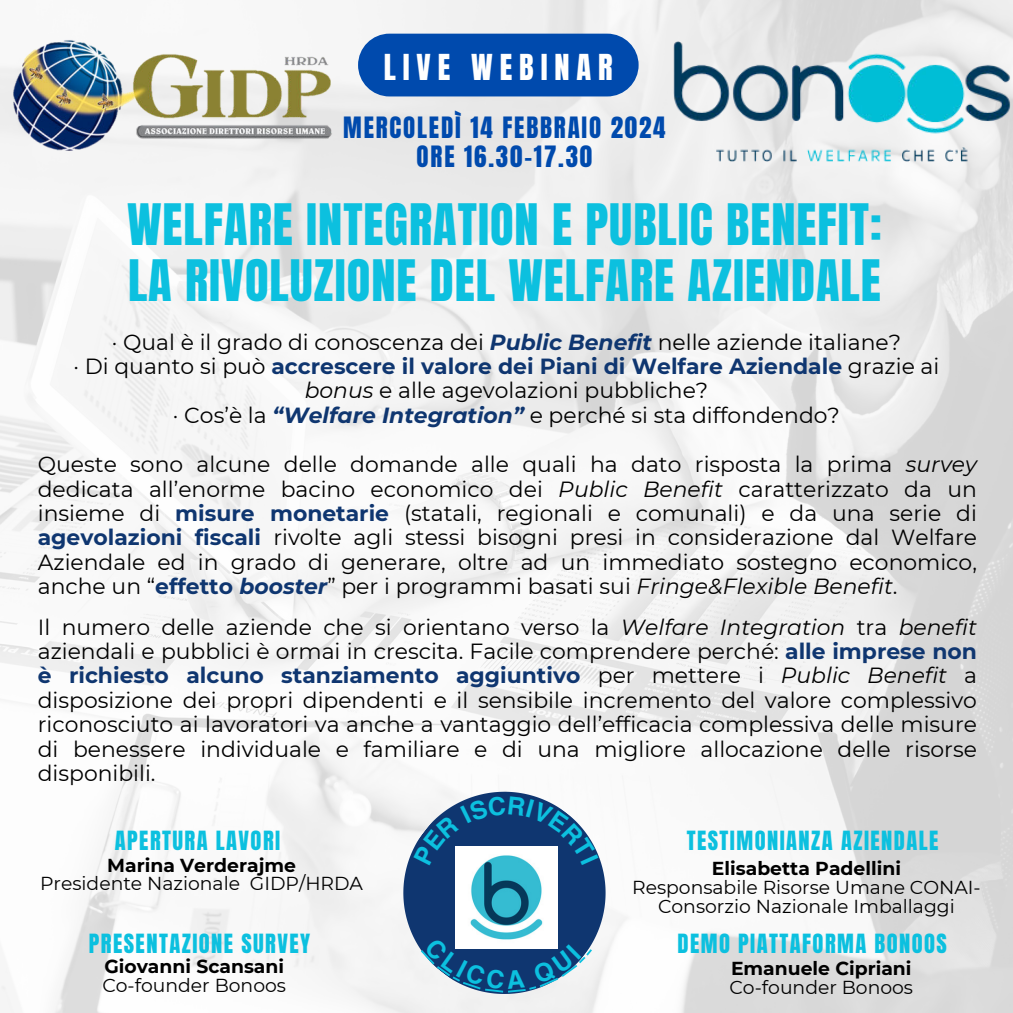
<style>
.page{position:relative;width:1013px;height:1013px;background:#fff}
.page>*{position:absolute;margin:0;border:0;box-sizing:border-box;transform-origin:0 0}
.t1{font:48.5px/55.2px "Anton";letter-spacing:.02em;color:#0cc0df}
.t2{font:30.38px "Anton";letter-spacing:.225em;color:#fff}
.t3{font:25px/29px "Anton";letter-spacing:.075em;color:#004aad;text-align:center}
.t4{font:22.5px "Anton";letter-spacing:.065em;color:#0cc0df}
.t5{font:21.88px/24.4px "Montserrat";color:#000;text-align:justify}
.t6{font:18.75px/18.8px "Montserrat";color:#000;text-align:center}
.t7{font:700 18.75px "Montserrat";color:#000}
.s1{font-weight:700;font-style:italic;color:#0f3670}
.s2{font-weight:700;color:#0f3670}
.s3{font-style:italic}
</style>
<div class="page">
<img style="left:0;top:0;width:1012px;height:1012px">
<div style="left:358px;top:34px;width:280px;height:62px;background:#004aad;border-radius:31px"></div>
<img style="left:0;top:37px;width:343px;height:119px">
<img style="left:672px;top:41px;width:339px;height:120px">
<svg style="left:403px;top:791px;width:202px;height:203px"></svg>
<h2 class="t2" style="left:384px;top:52px;width:230px">LIVE WEBINAR</h2>
<p class="t3" style="left:343px;top:114px;width:324px">MERCOLEDÌ 14 FEBBRAIO 2024<br>ORE 16.30-17.30</p>
<h1 class="t1" style="left:127px;top:201px;width:756px">WELFARE INTEGRATION E PUBLIC BENEFIT:<br>LA RIVOLUZIONE DEL WELFARE AZIENDALE</h1>
<p class="t5" style="left:74px;top:329px;width:867px;text-align:center">· Qual è il grado di conoscenza dei <span class="s1">Public Benefit</span> nelle aziende italiane?<br>· Di quanto si può <span class="s2">accrescere il valore dei Piani di Welfare Aziendale</span> grazie ai <span class="s3">bonus</span> e alle agevolazioni pubbliche?<br>· Cos’è la <span class="s1">“Welfare Integration”</span> e perché si sta diffondendo?</p>
<p class="t5" style="left:38px;top:451px;width:940px">Queste sono alcune delle domande alle quali ha dato risposta la prima <span class="s3">survey </span>dedicata all’enorme bacino economico dei <span class="s3">Public Benefit</span> caratterizzato da un insieme di <span class="s2">misure monetarie</span> (statali, regionali e comunali) e da una serie di <span class="s2">agevolazioni fiscali</span> rivolte agli stessi bisogni presi in considerazione dal Welfare Aziendale ed in grado di generare, oltre ad un immediato sostegno economico, anche un “<span class="s2">effetto</span> <span class="s1">booster</span>” per i programmi basati sui <span class="s3">Fringe&amp;Flexible Benefit</span>.</p>
<p class="t5" style="left:38px;top:614px;width:940px">Il numero delle aziende che si orientano verso la <span class="s3">Welfare Integration</span> tra <span class="s3">benefit </span>aziendali e pubblici è ormai in crescita. Facile comprendere perché: <span class="s2">alle imprese non è richiesto alcuno stanziamento aggiuntivo</span> per mettere i <span class="s3">Public Benefit</span> a disposizione dei propri dipendenti e il sensibile incremento del valore complessivo riconosciuto ai lavoratori va anche a vantaggio dell’efficacia complessiva delle misure di benessere individuale e familiare e di una migliore allocazione delle risorse disponibili.</p>
<p class="t4" style="left:115px;top:829px;width:167px">APERTURA LAVORI</p>
<p class="t4" style="left:686px;top:829px;width:253px">TESTIMONIANZA AZIENDALE</p>
<p class="t7" style="left:107px;top:851px;width:190px">Marina Verderajme</p>
<p class="t6" style="left:40px;top:873px;width:324px">Presidente Nazionale GIDP/HRDA</p>
<p class="t4" style="left:89px;top:932px;width:223px">PRESENTAZIONE SURVEY</p>
<p class="t7" style="left:104px;top:952px;width:181px">Giovanni Scansani</p>
<p class="t6" style="left:102px;top:974px;width:185px">Co-founder Bonoos</p>
<p class="t7" style="left:712px;top:855px;width:190px">Elisabetta Padellini</p>
<p class="t6" style="left:632px;top:877px;width:350px">Responsabile Risorse Umane CONAI-<br>Consorzio Nazionale Imballaggi</p>
<p class="t4" style="left:677px;top:932px;width:271px">DEMO PIATTAFORMA BONOOS</p>
<p class="t7" style="left:731px;top:954px;width:182px">Emanuele Cipriani</p>
<p class="t6" style="left:729px;top:976px;width:185px">Co-founder Bonoos</p>
</div>
